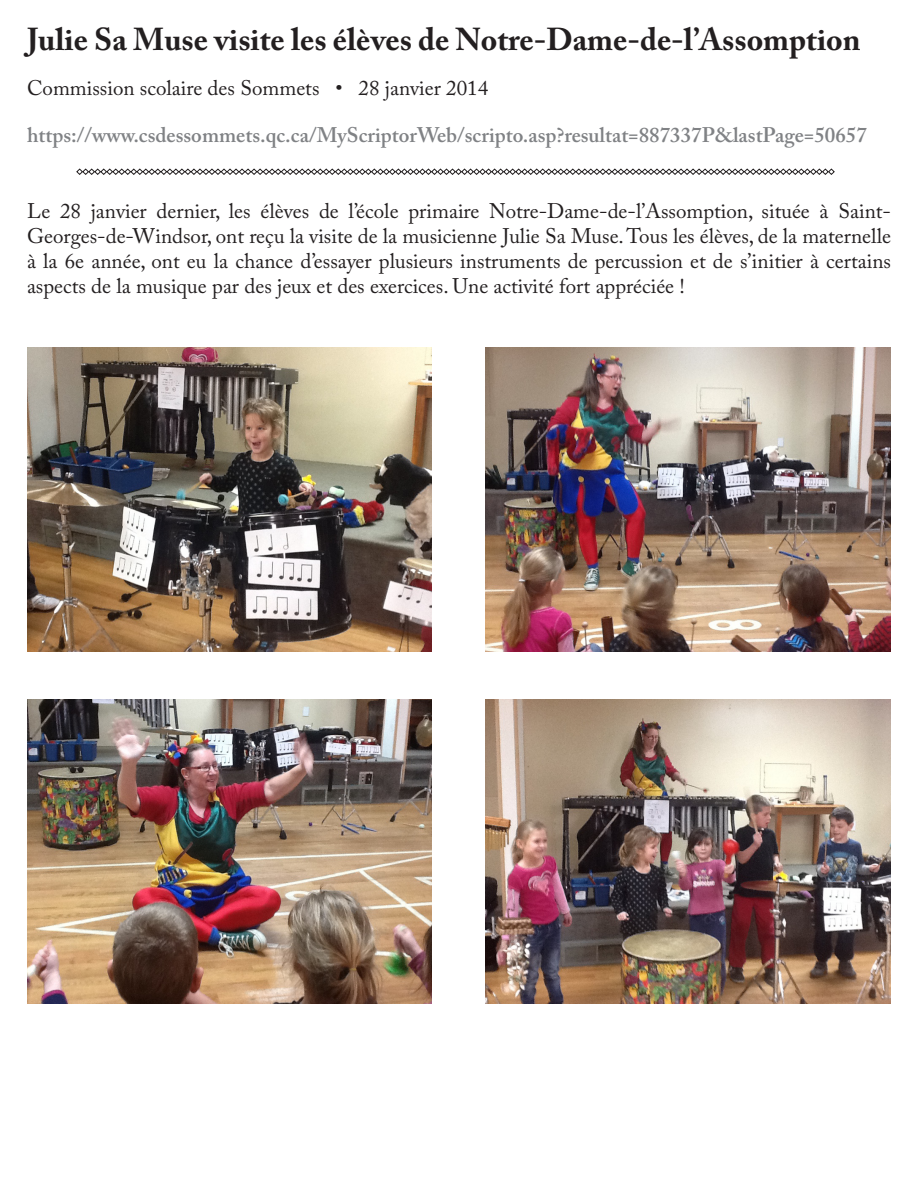
<style>
.page{position:relative;width:918px;height:1188px;background:#fff}
.page>*{position:absolute;margin:0;border:0;box-sizing:border-box;transform-origin:0 0}
.Titre_1{font:700 31.5px "Adobe Caslon Pro";color:#231f20}
.t1{font:21px/25.2px "Adobe Caslon Pro";color:#231f20;text-align:justify}
.Grisé{font:600 21px "Adobe Caslon Pro";color:#808285}
</style>
<div class="page">
<svg style="left:76px;top:168px;width:759px;height:7px"></svg>
<img style="left:27px;top:348px;width:405px;height:304px">
<img style="left:27px;top:700px;width:405px;height:304px">
<img style="left:485px;top:348px;width:405px;height:304px">
<img style="left:485px;top:700px;width:406px;height:304px">
<p class="Titre_1" style="left:27px;top:21px;width:835px">Julie Sa Muse visite les élèves de Notre-Dame-de-l’Assomption</p>
<p class="t1" style="left:27px;top:75px;width:463px">Commission scolaire des Sommets • 28 janvier 2014</p>
<p class="Grisé" style="left:27px;top:122px;width:841px">https://www.csdessommets.qc.ca/MyScriptorWeb/scripto.asp?resultat=887337P&amp;lastPage=50657</p>
<p class="t1" style="left:27px;top:198px;width:866px">Le 28 janvier dernier, les élèves de l’école primaire Notre-Dame-de-l’Assomption, située à Saint-Georges-de-Windsor, ont reçu la visite de la musicienne Julie Sa Muse. Tous les élèves, de la maternelle à la 6e année, ont eu la chance d’essayer plusieurs instruments de percussion et de s’initier à certains aspects de la musique par des jeux et des exercices. Une activité fort appréciée !</p>
</div>
